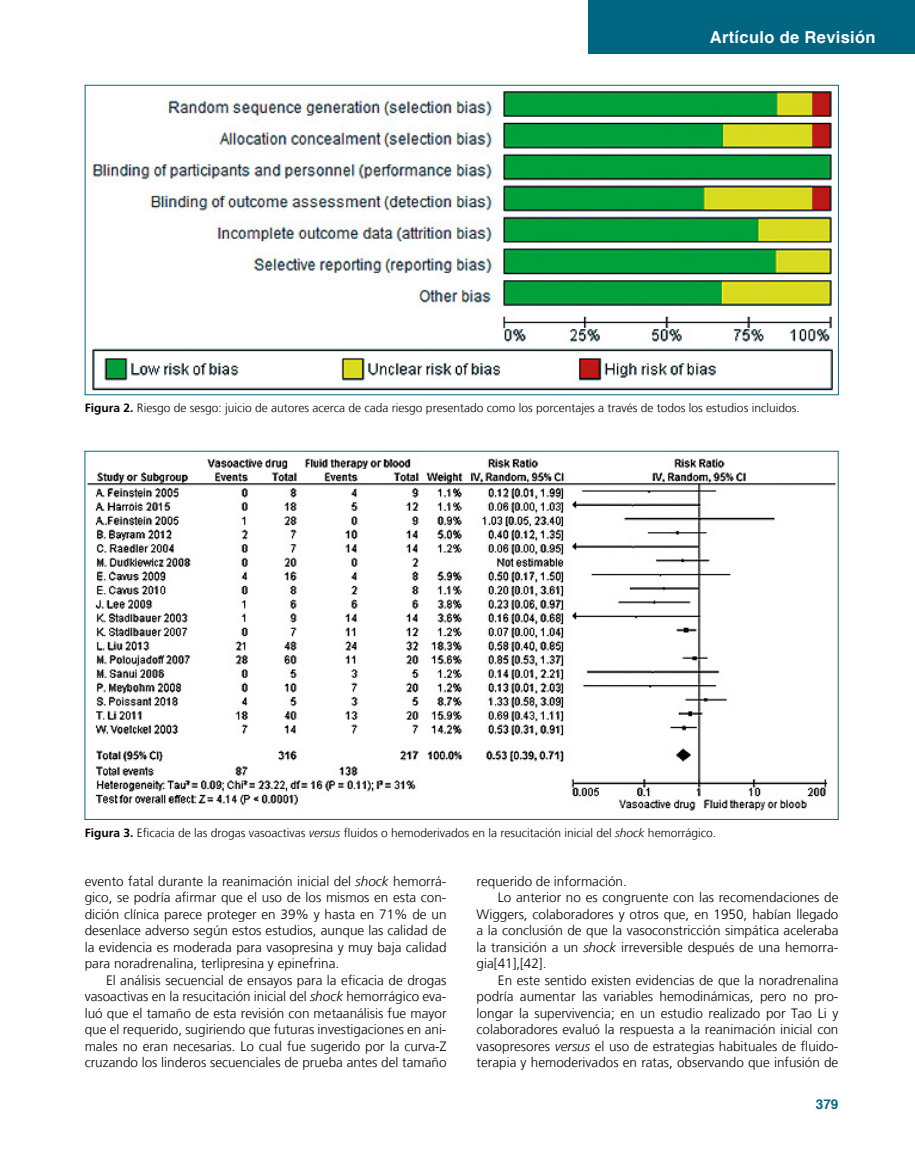
<style>
.page{position:relative;width:915px;height:1170px;background:#fff}
.page>*{position:absolute;margin:0;border:0;box-sizing:border-box;transform-origin:0 0}
.t1{font:700 16.5px "Helvetica";letter-spacing:.02em;color:#fff}
.fixedtext{font:300 13.5px/16.5px "Frutiger LT";color:#000;text-align:justify}
.HTML_Preformatted{font:300 13.5px/16.5px "Frutiger LT";color:#000;text-align:justify}
.t2{font:700 13.5px "Helvetica";color:#006580}
.Normal__Web{font:300 12px "Frutiger LT";color:#000}
.s1{font-family:"Frutiger";font-weight:700}
.s2{font-style:italic}
</style>
<div class="page">
<div style="left:588px;top:0;width:326px;height:54px;background:#006580"></div>
<img style="left:87px;top:458px;width:749px;height:353px">
<img style="left:87px;top:91px;width:748px;height:300px">
<p class="t1" style="left:709px;top:24px;width:167px">Artículo de Revisión</p>
<p class="Normal__Web" style="left:85px;top:401px;width:716px"><span class="s1">Figura 2.</span> Riesgo de sesgo: juicio de autores acerca de cada riesgo presentado como los porcentajes a través de todos los estudios incluidos.</p>
<p class="Normal__Web" style="left:85px;top:826px;width:632px"><span class="s1">Figura 3.</span> Eficacia de las drogas vasoactivas <span class="s2">versus</span> fluidos o hemoderivados en la resucitación inicial del <span class="s2">shock</span> hemorrágico.</p>
<p class="fixedtext" style="left:85px;top:873px;width:363px">evento fatal durante la reanimación inicial del <span class="s2">shock</span> hemorrá&shy;gico, se podría afirmar que el uso de los mismos en esta con&shy;dición clínica parece proteger en 39% y hasta en 71% de un desenlace adverso según estos estudios, aunque las calidad de la evidencia es moderada para vasopresina y muy baja calidad para noradrenalina, terlipresina y epinefrina.</p>
<p class="fixedtext" style="left:85px;top:972px;width:363px;text-indent:21px">El análisis secuencial de ensayos para la eficacia de drogas vasoactivas en la resucitación inicial del <span class="s2">shock</span> hemorrágico eva&shy;luó que el tamaño de esta revisión con metaanálisis fue mayor que el requerido, sugiriendo que futuras investigaciones en ani&shy;males no eran necesarias. Lo cual fue sugerido por la curva-Z cruzando los linderos secuenciales de prueba antes del tamaño</p>
<p class="fixedtext" style="left:476px;top:873px;width:152px">requerido de información.</p>
<p class="fixedtext" style="left:476px;top:889px;width:363px;text-indent:21px">Lo anterior no es congruente con las recomendaciones de Wiggers, colaboradores y otros que, en 1950, habían llegado a la conclusión de que la vasoconstricción simpática aceleraba la transición a un <span class="s2">shock</span> irreversible después de una hemorra&shy;gia[41],[42].</p>
<p class="HTML_Preformatted" style="left:476px;top:972px;width:363px;text-indent:21px">En este sentido existen evidencias de que la noradrenalina podría aumentar las variables hemodinámicas, pero no pro&shy;longar la supervivencia; en un estudio realizado por Tao Li y colaboradores evaluó la respuesta a la reanimación inicial con vasopresores <span class="s2">versus</span> el uso de estrategias habituales de fluido&shy;terapia y hemoderivados en ratas, observando que infusión de</p>
<p class="t2" style="left:815px;top:1093px;width:24px">379</p>
</div>
